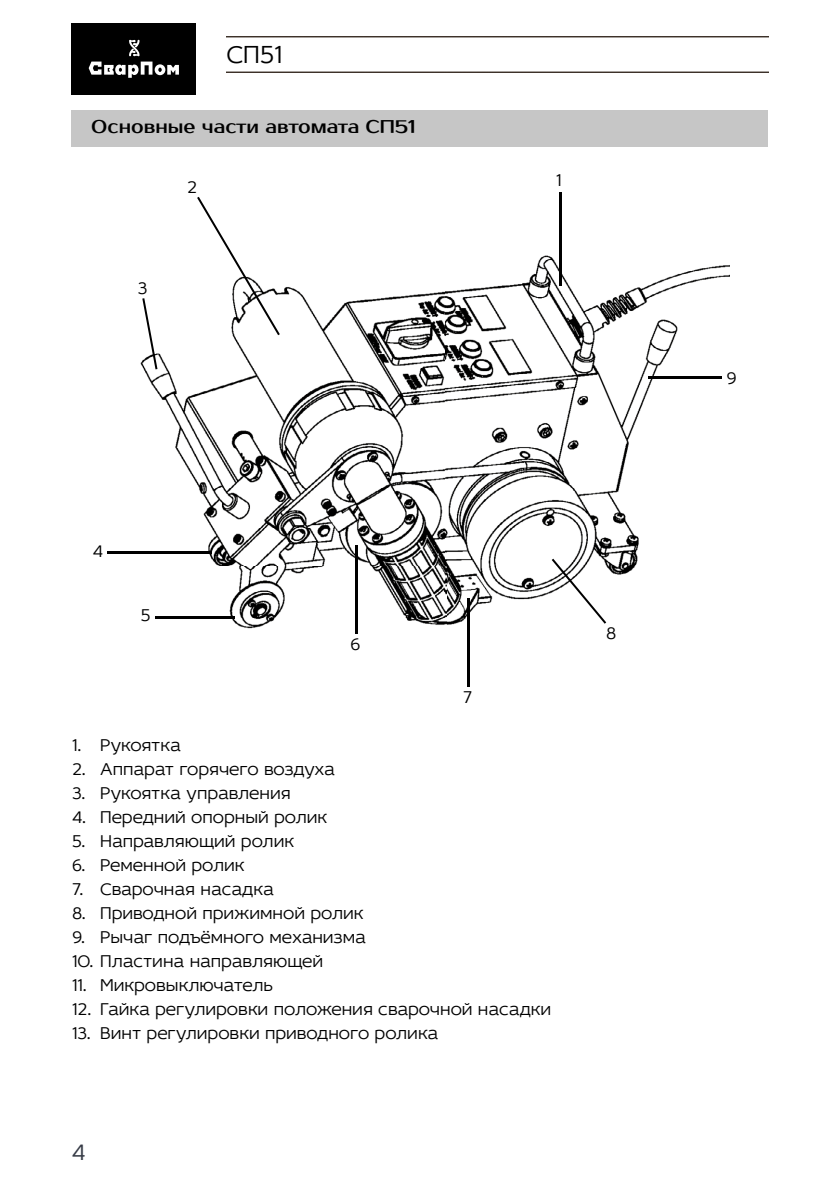
<style>
.page{position:relative;width:840px;height:1191px;background:#fff}
.page>*{position:absolute;margin:0;border:0;box-sizing:border-box;transform-origin:0 0}
.t1{font:300 26px "Idealist Sans";color:#000}
.t2{font:300 24px "Idealist Sans";color:#363b46}
.t3{font:300 18px "Idealist Sans";color:#000}
.t4{font:18px "Prosto";color:#000}
</style>
<div class="page">
<img style="left:226px;top:36px;width:542px;height:37px">
<div style="left:72px;top:23px;width:124px;height:71px;background:#000"></div>
<svg style="left:129px;top:40px;width:10px;height:16px"></svg>
<svg style="left:89px;top:62px;width:90px;height:16px"></svg>
<img style="left:107px;top:210px;width:622px;height:477px">
<hr style="left:559px;top:193px;width:2px;height:93px;background:#000">
<svg style="left:197px;top:197px;width:83px;height:138px"></svg>
<svg style="left:142px;top:298px;width:15px;height:71px"></svg>
<hr style="left:107px;top:552px;width:104px;height:2px;background:#000">
<hr style="left:155px;top:616px;width:79px;height:2px;background:#000">
<hr style="left:355px;top:545px;width:2px;height:88px;background:#000">
<hr style="left:467px;top:598px;width:2px;height:88px;background:#000">
<svg style="left:551px;top:558px;width:55px;height:65px"></svg>
<hr style="left:647px;top:377px;width:74px;height:2px;background:#000">
<div style="left:71px;top:111px;width:696px;height:36px;background:#c6c6c6"></div>
<h1 class="t1" style="left:226px;top:36px;width:57px">СП51</h1>
<p class="t4" style="left:91px;top:116px;width:325px">Основные части автомата СП51</p>
<p class="t3" style="left:138px;top:276px;width:11px">3</p>
<p class="t3" style="left:187px;top:175px;width:11px">2</p>
<p class="t3" style="left:556px;top:168px;width:7px">1</p>
<p class="t3" style="left:93px;top:539px;width:12px">4</p>
<p class="t3" style="left:141px;top:603px;width:11px">5</p>
<p class="t3" style="left:350px;top:632px;width:11px">6</p>
<p class="t3" style="left:463px;top:684px;width:11px">7</p>
<p class="t3" style="left:72px;top:732px;width:110px">1. Рукоятка</p>
<p class="t3" style="left:72px;top:756px;width:264px">2. Аппарат горячего воздуха</p>
<p class="t3" style="left:72px;top:780px;width:220px">3. Рукоятка управления</p>
<p class="t3" style="left:72px;top:804px;width:257px">4. Передний опорный ролик</p>
<p class="t3" style="left:72px;top:828px;width:224px">5. Направляющий ролик</p>
<p class="t3" style="left:72px;top:852px;width:174px">6. Ременной ролик</p>
<p class="t3" style="left:72px;top:876px;width:203px">7. Сварочная насадка</p>
<p class="t3" style="left:72px;top:900px;width:293px">8. Приводной прижимной ролик</p>
<p class="t3" style="left:72px;top:924px;width:295px">9. Рычаг подъёмного механизма</p>
<p class="t3" style="left:72px;top:948px;width:252px">10. Пластина направляющей</p>
<p class="t3" style="left:72px;top:972px;width:202px">11. Микровыключатель</p>
<p class="t3" style="left:72px;top:996px;width:480px">12. Гайка регулировки положения сварочной насадки</p>
<p class="t3" style="left:72px;top:1020px;width:368px">13. Винт регулировки приводного ролика</p>
<h2 class="t2" style="left:72px;top:1136px;width:15px">4</h2>
<p class="t3" style="left:606px;top:621px;width:12px">8</p>
<p class="t3" style="left:726px;top:366px;width:12px">9</p>
</div>
